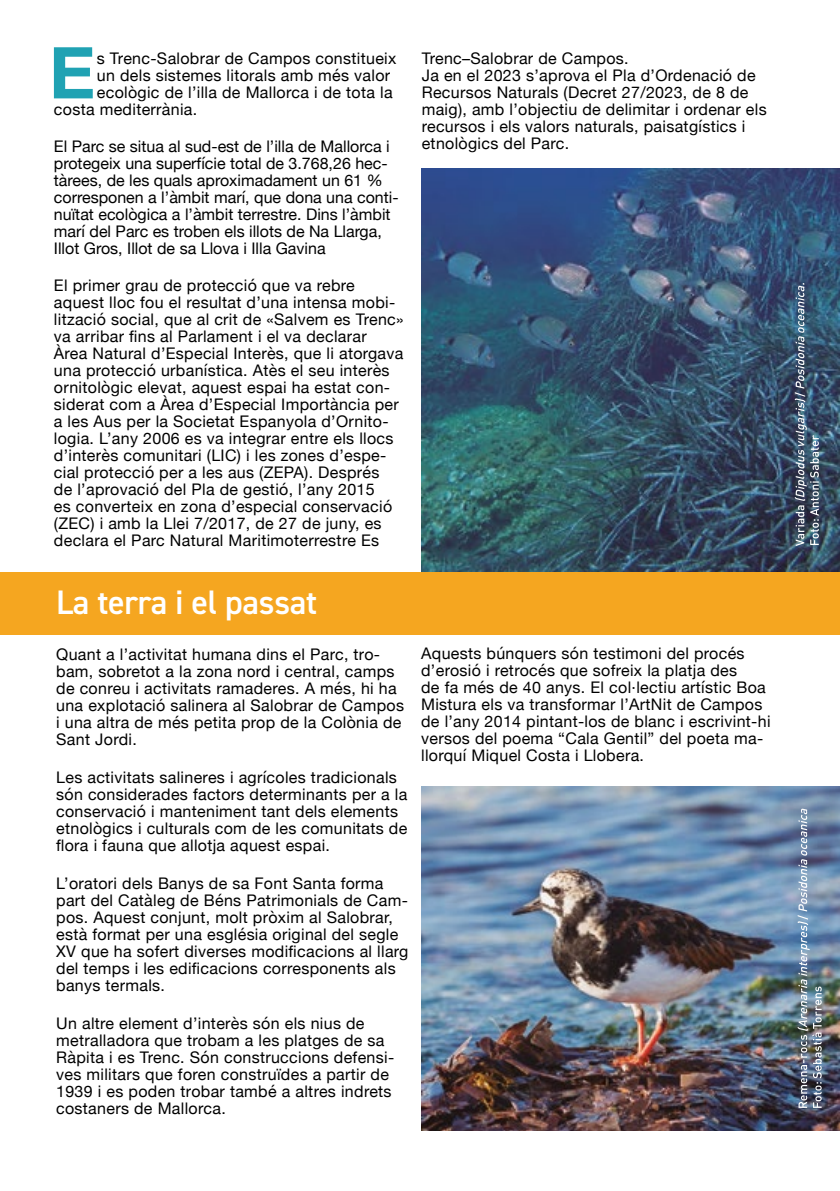
<style>
.page{position:relative;width:840px;height:1191px;background:#fff}
.page>*{position:absolute;margin:0;border:0;box-sizing:border-box;transform-origin:0 0}
.t1{font:700 71.6px "Helvetica Neue";color:#20a2b3}
.t2{font:600 34px "DIN2014";letter-spacing:-.01em;color:#fff}
.t3{font:16px/17px "Helvetica Neue";letter-spacing:.02em;color:#000}
.t4{font:16px/17px "Helvetica Neue";color:#000}
</style>
<div class="page">
<img style="left:421px;top:168px;width:418px;height:404px">
<img style="left:794px;top:283px;width:24px;height:263px">
<div style="left:0;top:572px;width:839px;height:62px;background:#f5a620"></div>
<img style="left:421px;top:786px;width:418px;height:344px">
<img style="left:797px;top:808px;width:24px;height:299px">
<h1 class="t1" style="left:49px;top:17px;width:48px">E</h1>
<p class="t3" style="left:97px;top:51px;width:301px">s Trenc-Salobrar de Campos constitueix</p>
<p class="t3" style="left:97px;top:68px;width:295px">un dels sistemes litorals amb més valor</p>
<p class="t3" style="left:97px;top:85px;width:297px">ecològic de l’illa de Mallorca i de tota la</p>
<p class="t3" style="left:54px;top:102px;width:145px">costa mediterrània.</p>
<p class="t4" style="left:54px;top:139px;width:346px">El Parc se situa al sud-est de l’illa de Mallorca i protegeix una superfície total de 3.768,26 hec&shy;tàrees, de les quals aproximadament un 61 % corresponen a l’àmbit marí, que dona una conti&shy;nuïtat ecològica a l’àmbit terrestre. Dins l’àmbit marí del Parc es troben els illots de Na Llarga, Illot Gros, Illot de sa Llova i Illa Gavina</p>
<p class="t3" style="left:54px;top:278px;width:351px">El primer grau de protecció que va rebre aquest lloc fou el resultat d’una intensa mobi&shy;lització social, que al crit de «Salvem es Trenc» va arribar fins al Parlament i el va declarar Àrea Natural d’Especial Interès, que li atorgava una protecció urbanística. Atès el seu interès ornitològic elevat, aquest espai ha estat con&shy;siderat com a Àrea d’Especial Importància per a les Aus per la Societat Espanyola d’Ornito&shy;logia. L’any 2006 es va integrar entre els llocs d’interès comunitari (LIC) i les zones d’espe&shy;cial protecció per a les aus (ZEPA). Després<br>de l’aprovació del Pla de gestió, l’any 2015<br>es converteix en zona d’especial conservació (ZEC) i amb la Llei 7/2017, de 27 de juny, es declara el Parc Natural Maritimoterrestre Es</p>
<p class="t3" style="left:421px;top:51px;width:346px">Trenc–Salobrar de Campos.<br>Ja en el 2023 s’aprova el Pla d’Ordenació de Recursos Naturals (Decret 27/2023, de 8 de maig), amb l’objectiu de delimitar i ordenar els recursos i els valors naturals, paisatgístics i etnològics del Parc.</p>
<h2 class="t2" style="left:56px;top:580px;width:262px">La terra i el passat</h2>
<p class="t3" style="left:56px;top:646px;width:349px">Quant a l’activitat humana dins el Parc, tro&shy;bam, sobretot a la zona nord i central, camps de conreu i activitats ramaderes. A més, hi ha una explotació salinera al Salobrar de Campos i una altra de més petita prop de la Colònia de Sant Jordi.</p>
<p class="t3" style="left:56px;top:769px;width:352px">Les activitats salineres i agrícoles tradicionals són considerades factors determinants per a la conservació i manteniment tant dels elements etnològics i culturals com de les comunitats de flora i fauna que allotja aquest espai.</p>
<p class="t3" style="left:56px;top:875px;width:353px">L’oratori dels Banys de sa Font Santa forma part del Catàleg de Béns Patrimonials de Cam&shy;pos. Aquest conjunt, molt pròxim al Salobrar, està format per una església original del segle XV que ha sofert diverses modificacions al llarg del temps i les edificacions corresponents als banys termals.</p>
<p class="t3" style="left:56px;top:1015px;width:339px">Un altre element d’interès són els nius de metralladora que trobam a les platges de sa Ràpita i es Trenc. Són construccions defensi&shy;ves militars que foren construïdes a partir de 1939 i es poden trobar també a altres indrets costaners de Mallorca.</p>
<p class="t3" style="left:421px;top:646px;width:351px">Aquests búnquers són testimoni del procés d’erosió i retrocés que sofreix la platja des<br>de fa més de 40 anys. El col·lectiu artístic Boa Mistura els va transformar l’ArtNit de Campos de l’any 2014 pintant-los de blanc i escrivint-hi versos del poema “Cala Gentil” del poeta ma&shy;llorquí Miquel Costa i Llobera.</p>
</div>
